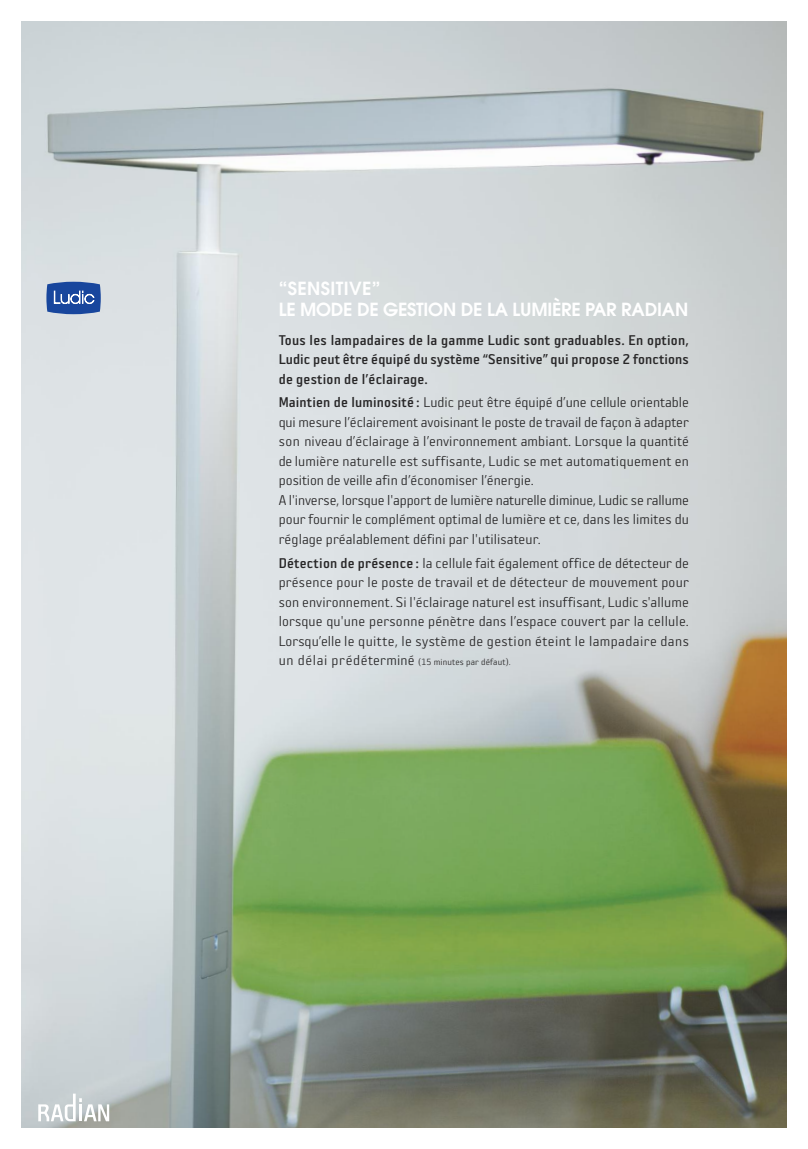
<style>
.page{position:relative;width:808px;height:1149px;background:#fff}
.page>*{position:absolute;margin:0;border:0;box-sizing:border-box;transform-origin:0 0}
.t1{font:600 18px/21px "Avant Garde";letter-spacing:-.015em;color:#fff}
.t2{font:15.3px/19.5px "Sophisto OT A Gauge";letter-spacing:.005em;color:#272627}
.t3{font:15.3px/19.5px "Sophisto OT C Gauge";letter-spacing:.01em;color:#272627;text-align:justify}
.t4{font:9.75px "Sophisto OT A Gauge";letter-spacing:.015em;color:#272627}
.s1{font-family:"Sophisto OT C Gauge"}
.s2{font-size:15.3px}
</style>
<div class="page">
<img style="left:21px;top:21px;width:766px;height:1106px">
<svg style="left:46px;top:281px;width:55px;height:33px;background:#4167ad"></svg>
<svg style="left:38px;top:1093px;width:71px;height:27px"></svg>
<p class="t1" style="left:279px;top:279px;width:411px">“SENSITIVE”<br>LE MODE DE GESTION DE LA LUMIÈRE PAR RADIAN</p>
<p class="t3" style="left:279px;top:331px;width:412px">Tous les lampadaires de la gamme Ludic sont graduables. En option, Ludic peut être équipé du système “Sensitive” qui propose 2 fonctions de gestion de l’éclairage.</p>
<p class="t2" style="left:279px;top:394px;width:412px"><span class="s1">Maintien de luminosité :</span> Ludic peut être équipé d’une cellule orientable qui mesure l’éclairement avoisinant le poste de travail de façon à adapter son niveau d’éclairage à l’environnement ambiant. Lorsque la quantité de lumière naturelle est suffisante, Ludic se met automatiquement en position de veille afin d’économiser l’énergie.<br>A l'inverse, lorsque l'apport de lumière naturelle diminue, Ludic se rallume pour fournir le complément optimal de lumière et ce, dans les limites du réglage préalablement défini par l'utilisateur.</p>
<p class="t2" style="left:279px;top:554px;width:412px;text-align:justify"><span class="s1">Détection de présence :</span> la cellule fait également office de détecteur de présence pour le poste de travail et de détecteur de mouvement pour son environnement. Si l'éclairage naturel est insuffisant, Ludic s'allume lorsque qu'une personne pénètre dans l’espace couvert par la cellule.<br>Lorsqu’elle le quitte, le système de gestion éteint le lampadaire dans</p>
<p class="t4" style="left:279px;top:658px;width:234px"><span class="s2">un délai prédéterminé</span> (15 minutes par défaut).</p>
</div>
